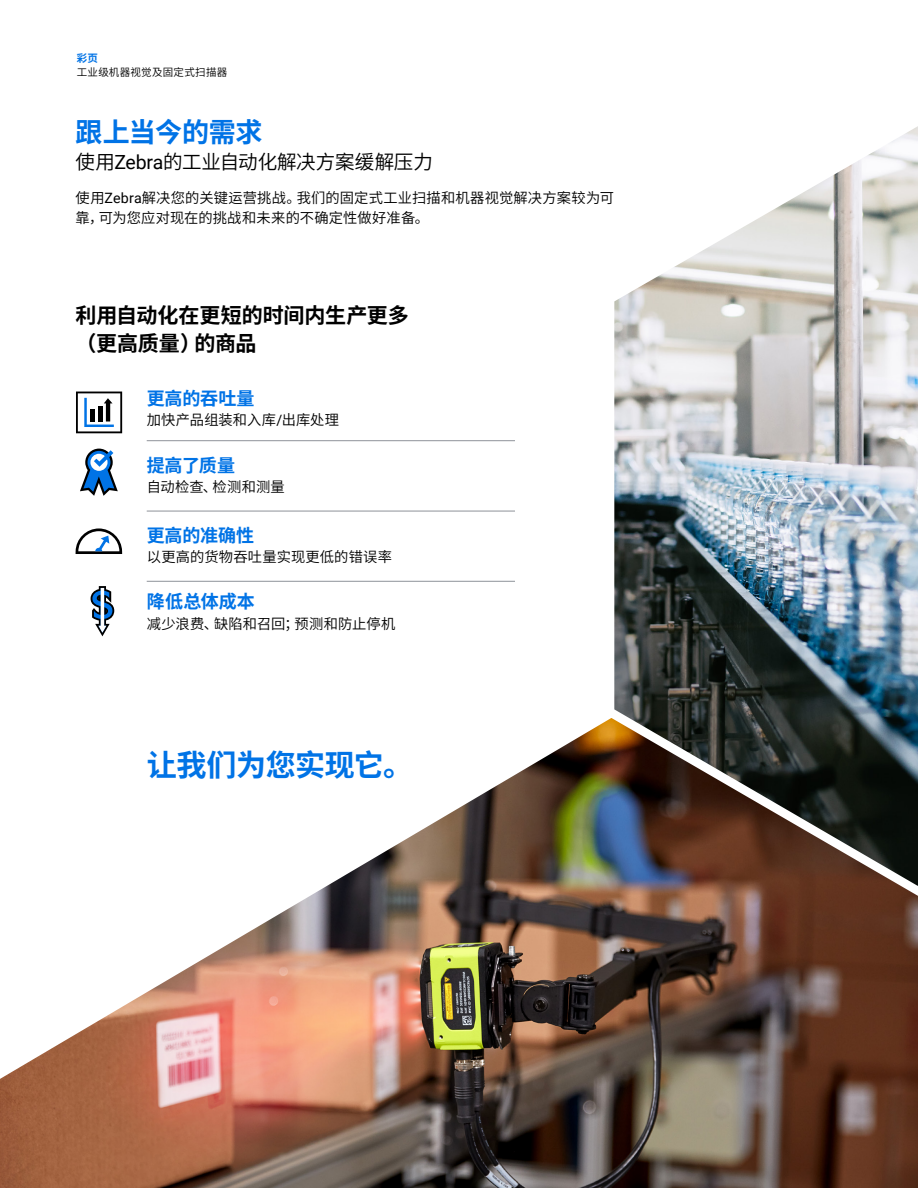
<style>
.page{position:relative;width:918px;height:1188px;background:#fff}
.page>*{position:absolute;margin:0;border:0;box-sizing:border-box;transform-origin:0 0}
.Heading{font:700 30px "Noto Sans CJ Ksc";letter-spacing:-.015em;color:#0073e6}
.Heading-2{font:700 27px "Noto Sans CJ Ksc";letter-spacing:-.015em;color:#0073e6}
.Subhead-2{font:700 21px/28.5px "Noto Sans CJ Ksc";letter-spacing:-.005em;color:#000}
.Subhead-1{font:600 19.5px "Noto Sans CJ Ksc";letter-spacing:-.01em;color:#000}
.Subhead-2-2{font:700 18px "Noto Sans CJ Ksc";letter-spacing:-.005em;color:#0073e6}
.Body{font:600 14.25px/20.2px "Noto Sans CJ Ksc";letter-spacing:.01em;color:#000}
.t1{font:600 10.5px "Noto Sans CJ Ksc";letter-spacing:.03em;color:#000}
.t2{font:700 10.5px "Noto Sans CJ Ksc";color:#0073e6}
.s1{font-family:"Roboto";font-weight:400}
</style>
<div class="page">
<img style="left:0;top:718px;width:918px;height:470px">
<img style="left:614px;top:126px;width:304px;height:760px">
<svg style="left:76px;top:392px;width:46px;height:41px"></svg>
<svg style="left:80px;top:449px;width:38px;height:47px"></svg>
<svg style="left:76px;top:528px;width:46px;height:26px"></svg>
<svg style="left:91px;top:586px;width:23px;height:50px"></svg>
<hr style="left:147px;top:440px;width:368px;height:1px;background:#8e9299">
<hr style="left:147px;top:511px;width:368px;height:1px;background:#8e9299">
<hr style="left:147px;top:581px;width:368px;height:1px;background:#8e9299">
<p class="t2" style="left:77px;top:52px;width:23px">彩页</p>
<p class="t1" style="left:77px;top:66px;width:152px">工业级机器视觉及固定式扫描器</p>
<p class="Heading-2" style="left:76px;top:117px;width:188px">跟上当今的需求</p>
<p class="Subhead-1" style="left:76px;top:151px;width:359px">使用<span class="s1">Zebra</span>的工业自动化解决方案缓解压力</p>
<p class="Body" style="left:76px;top:188px;width:540px">使用<span class="s1">Zebra</span>解决您的关键运营挑战。我们的固定式工业扫描和机器视觉解决方案较为可靠，可为您应对现在的挑战和未来的不确定性做好准备。</p>
<p class="Subhead-2" style="left:76px;top:301px;width:335px">利用自动化在更短的时间内生产更多（更高质量）的商品</p>
<p class="Subhead-2-2" style="left:147px;top:388px;width:109px">更高的吞吐量</p>
<p class="Body" style="left:147px;top:410px;width:194px">加快产品组装和入库<span class="s1">/</span>出库处理</p>
<p class="Subhead-2-2" style="left:147px;top:455px;width:90px">提高了质量</p>
<p class="Body" style="left:147px;top:477px;width:140px">自动检查、检测和测量</p>
<p class="Subhead-2-2" style="left:147px;top:525px;width:109px">更高的准确性</p>
<p class="Body" style="left:147px;top:547px;width:247px">以更高的货物吞吐量实现更低的错误率</p>
<p class="Subhead-2-2" style="left:147px;top:592px;width:110px">降低总体成本</p>
<p class="Body" style="left:147px;top:613px;width:250px">减少浪费、缺陷和召回；预测和防止停机</p>
<p class="Heading" style="left:147px;top:749px;width:268px">让我们为您实现它。</p>
</div>
